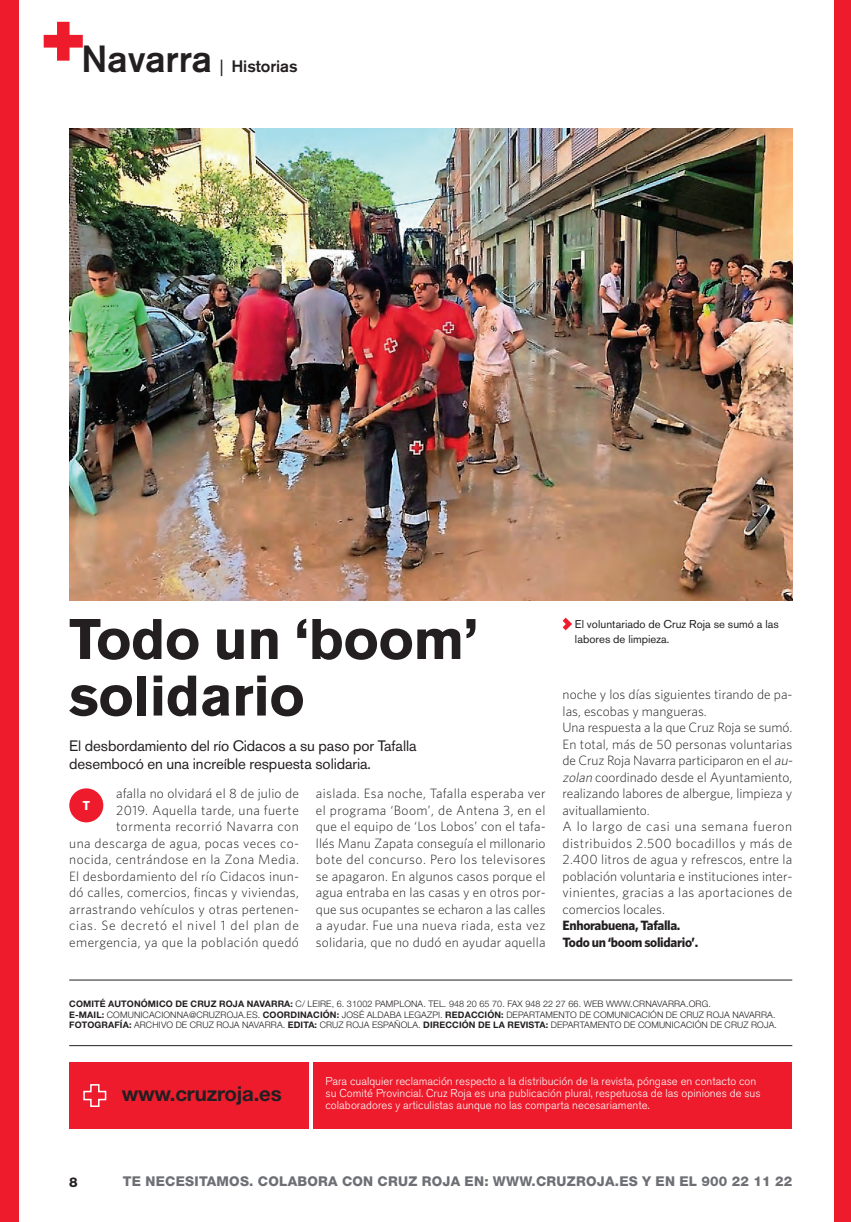
<style>
.page{position:relative;width:851px;height:1222px;background:#fff}
.page>*{position:absolute;margin:0;border:0;box-sizing:border-box;transform-origin:0 0}
.t1{font:700 56.55px/56.6px "Akzidenz Grotesk BE";letter-spacing:-.005em;color:#231f20}
.t2{font:500 37.5px "Akzidenz Grotesk BE";letter-spacing:-.005em;color:#231f20}
.t3{font:700 20.4px "Helvetica Neue";letter-spacing:-.01em;color:#231f20}
.t4{font:500 16.5px "Akzidenz Grotesk BE";letter-spacing:-.005em;color:#231f20}
.t5{font:15px/18px "Akzidenz Grotesk BE";letter-spacing:-.005em;color:#231f20}
.t6{font:300 13.5px/16.5px "Whitney";letter-spacing:.015em;color:#231f20;text-align:right}
.t7{font:800 13.5px "Helvetica Neue";letter-spacing:.02em;color:#6d6f74}
.t8{font:700 13.5px/16.5px "Whitney";letter-spacing:-.025em;color:#231f20}
.t9{font:800 13.5px "Helvetica Neue";color:#231f20}
.t10{font:700 12.75px "Akzidenz Grotesk BE";color:#fff}
.t11{font:300 11.25px/12px "Akzidenz Grotesk BE";letter-spacing:.005em;color:#fff}
.t12{font:11.25px/15px "Akzidenz Grotesk BE";letter-spacing:.005em;color:#231f20}
.t13{font:300 9px/10.5px "Helvetica Neue";letter-spacing:.015em;color:#231f20}
.s1{font-weight:400}
.s2{font-style:italic}
.s3{font-weight:700}
</style>
<div class="page">
<div style="left:0;top:0;width:19px;height:1221px;background:#ee1b2c"></div>
<hr style="left:69px;top:1045px;width:723px;height:1px;background:#231f20">
<hr style="left:69px;top:979px;width:723px;height:1px;background:#231f20">
<div style="left:834px;top:0;width:17px;height:1221px;background:#ee1b2c"></div>
<div style="left:69px;top:1062px;width:239px;height:66px;background:#ee1b2c"></div>
<div style="left:313px;top:1062px;width:479px;height:66px;background:#ee1b2c"></div>
<svg style="left:83px;top:1084px;width:24px;height:23px"></svg>
<svg style="left:44px;top:22px;width:39px;height:39px"></svg>
<img style="left:69px;top:129px;width:723px;height:471px">
<div style="left:69px;top:788px;width:34px;height:34px;background:#ee1b2c;border-radius:50%"></div>
<svg style="left:562px;top:617px;width:10px;height:13px"></svg>
<h2 class="t2" style="left:81px;top:45px;width:132px">Navarra</h2>
<p class="t4" style="left:220px;top:60px;width:79px"><span class="s1">|</span> Historias</p>
<h1 class="t1" style="left:69px;top:615px;width:410px">Todo un ‘boom’ solidario</h1>
<p class="t5" style="left:69px;top:738px;width:349px">El desbordamiento del río Cidacos a su paso por Tafalla desembocó en una increíble respuesta solidaria.</p>
<p class="t6" style="left:69px;top:786px;width:231px">afalla no olvidará el 8 de julio de<br>2019. Aquella tarde, una fuerte tormenta recorrió Navarra con<br>una descarga de agua, pocas veces co&shy;nocida, centrándose en la Zona Media.<br>El desbordamiento del río Cidacos inun&shy;dó calles, comercios, fincas y viviendas, arrastrando vehículos y otras pertenen&shy;cias. Se decretó el nivel 1 del plan de emergencia, ya que la población quedó</p>
<p class="t6" style="left:316px;top:786px;width:231px;text-align:justify">aislada. Esa noche, Tafalla esperaba ver el programa ‘Boom’, de Antena 3, en el que el equipo de ‘Los Lobos’ con el tafa&shy;llés Manu Zapata conseguía el millonario bote del concurso. Pero los televisores se apagaron. En algunos casos porque el agua entraba en las casas y en otros por&shy;que sus ocupantes se echaron a las calles a ayudar. Fue una nueva riada, esta vez solidaria, que no dudó en ayudar aquella</p>
<p class="t10" style="left:83px;top:800px;width:9px">T</p>
<p class="t12" style="left:575px;top:617px;width:205px">El voluntariado de Cruz Roja se sumó a las labores de limpieza.</p>
<p class="t6" style="left:562px;top:687px;width:234px;text-align:left">noche y los días siguientes tirando de pa&shy;las, escobas y mangueras.<br>Una respuesta a la que Cruz Roja se sumó.<br>En total, más de 50 personas voluntarias de Cruz Roja Navarra participaron en el <span class="s2">au&shy;zolan</span> coordinado desde el Ayuntamiento, realizando labores de albergue, limpieza y avituallamiento.<br>A lo largo de casi una semana fueron distribuidos 2.500 bocadillos y más de 2.400 litros de agua y refrescos, entre la población voluntaria e instituciones inter&shy;vinientes, gracias a las aportaciones de comercios locales.</p>
<p class="t8" style="left:562px;top:918px;width:137px">Enhorabuena, Tafalla.<br>Todo un ‘boom solidario’.</p>
<p class="t13" style="left:69px;top:999px;width:709px"><span class="s3">COMITÉ AUTONÓMICO DE CRUZ ROJA NAVARRA:</span> C/ LEIRE, 6. 31002 PAMPLONA. TEL. 948 20 65 70. FAX 948 22 27 66. WEB WWW.CRNAVARRA.ORG.<br><span class="s3">E-MAIL:</span> COMUNICACIONNA@CRUZROJA.ES. <span class="s3">COORDINACIÓN:</span> JOSÉ ALDABA LEGAZPI. <span class="s3">REDACCIÓN:</span> DEPARTAMENTO DE COMUNICACIÓN DE CRUZ ROJA NAVARRA.<br><span class="s3">FOTOGRAFÍA:</span> ARCHIVO DE CRUZ ROJA NAVARRA. <span class="s3">EDITA:</span> CRUZ ROJA ESPAÑOLA. <span class="s3">DIRECCIÓN DE LA REVISTA:</span> DEPARTAMENTO DE COMUNICACIÓN DE CRUZ ROJA.</p>
<p class="t9" style="left:69px;top:1176px;width:10px">8</p>
<h3 class="t3" style="left:122px;top:1085px;width:161px">www.cruzroja.es</h3>
<p class="t11" style="left:325px;top:1076px;width:437px">Para cualquier reclamación respecto a la distribución de la revista, póngase en contacto con su Comité Provincial. Cruz Roja es una publicación plural, respetuosa de las opiniones de sus colaboradores y articulistas aunque no las comparta necesariamente.</p>
<p class="t7" style="left:123px;top:1175px;width:671px">TE NECESITAMOS. COLABORA CON CRUZ ROJA EN: WWW.CRUZROJA.ES Y EN EL 900 22 11 22</p>
</div>
